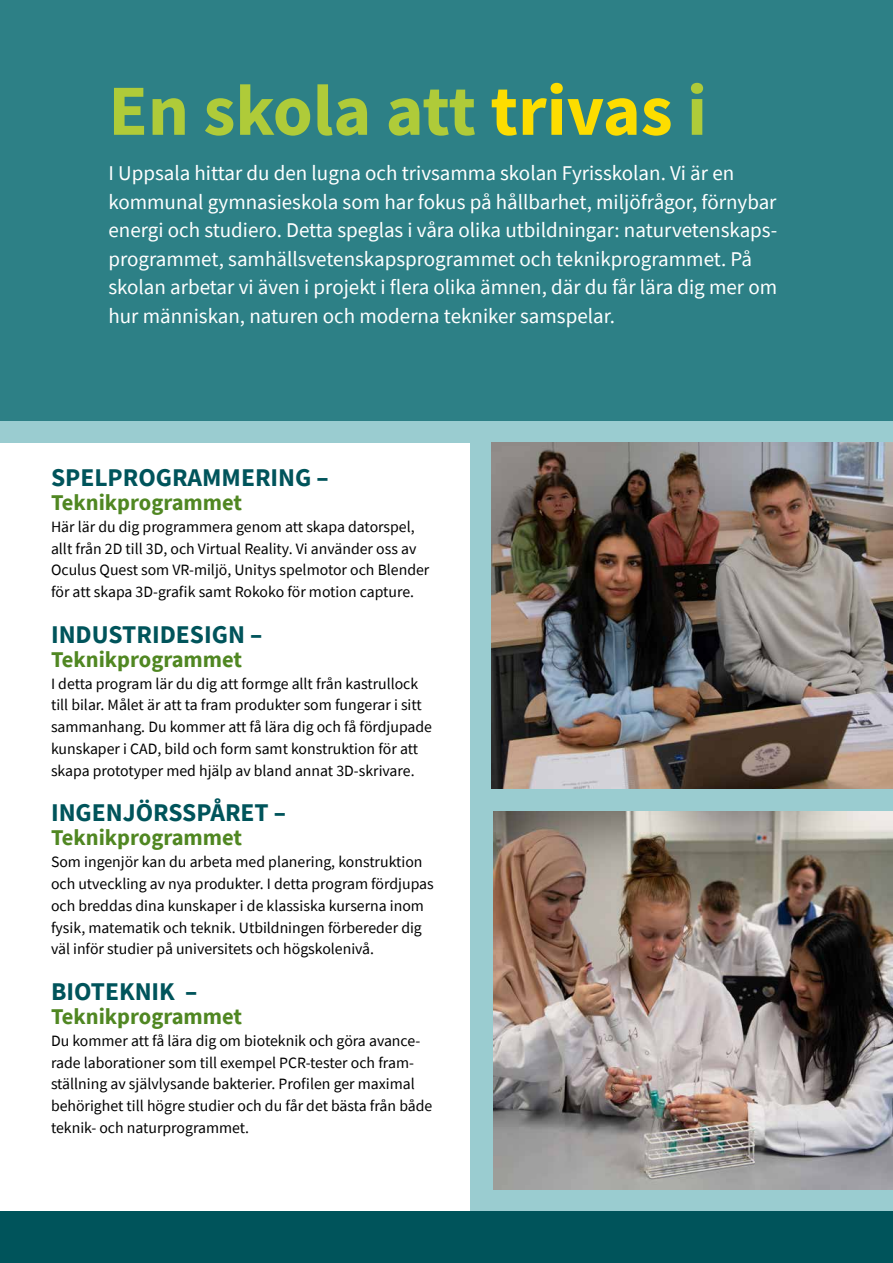
<style>
.page{position:relative;width:893px;height:1263px;background:#fff}
.page>*{position:absolute;margin:0;border:0;box-sizing:border-box;transform-origin:0 0}
.t1{font:700 72px "Source Sans Pro";color:#afcb39}
.t2{font:700 25.5px "Source Sans Pro";color:#00545b}
.t3{font:700 22.5px "Source Sans Pro";color:#508722}
.t4{font:21px/28.5px "Source Sans Pro";color:#fff}
.t5{font:15.75px/21.8px "Source Sans Pro";color:#000}
.s1{color:#fddd00}
</style>
<div class="page">
<div style="left:0;top:0;width:893px;height:442px;background:#9accd0"></div>
<div style="left:470px;top:420px;width:423px;height:802px;background:#9accd0"></div>
<div style="left:0;top:0;width:893px;height:420px;background:#2d8086"></div>
<div style="left:0;top:1212px;width:893px;height:51px;background:#00545b"></div>
<img style="left:493px;top:811px;width:400px;height:378px">
<img style="left:492px;top:442px;width:401px;height:346px">
<h1 class="t1" style="left:108px;top:62px;width:600px">En skola att <span class="s1">trivas</span> i</h1>
<p class="t4" style="left:108px;top:159px;width:670px">I Uppsala hittar du den lugna och trivsamma skolan Fyrisskolan. Vi är en kommunal gymnasieskola som har fokus på hållbarhet, miljöfrågor, förnybar energi och studiero. Detta speglas i våra olika utbildningar: naturvetenskaps&shy;programmet, samhällsvetenskapsprogrammet och teknikprogrammet. På skolan arbetar vi även i projekt i flera olika ämnen, där du får lära dig mer om hur människan, naturen och moderna tekniker samspelar.</p>
<h2 class="t2" style="left:51px;top:460px;width:279px">SPELPROGRAMMERING –</h2>
<h3 class="t3" style="left:51px;top:487px;width:193px">Teknikprogrammet</h3>
<p class="t5" style="left:51px;top:516px;width:380px">Här lär du dig programmera genom att skapa datorspel, allt från 2D till 3D, och Virtual Reality. Vi använder oss av Oculus Quest som VR-miljö, Unitys spelmotor och Blender för att skapa 3D-grafik samt Rokoko för motion capture.</p>
<h2 class="t2" style="left:51px;top:617px;width:213px">INDUSTRIDESIGN –</h2>
<h3 class="t3" style="left:51px;top:644px;width:193px">Teknikprogrammet</h3>
<p class="t5" style="left:51px;top:672px;width:383px">I detta program lär du dig att formge allt från kastrullock till bilar. Målet är att ta fram produkter som fungerar i sitt sammanhang. Du kommer att få lära dig och få fördjupade kunskaper i CAD, bild och form samt konstruktion för att skapa prototyper med hjälp av bland annat 3D-skrivare.</p>
<h2 class="t2" style="left:51px;top:796px;width:237px">INGENJÖRSSPÅRET –</h2>
<h3 class="t3" style="left:51px;top:823px;width:193px">Teknikprogrammet</h3>
<p class="t5" style="left:51px;top:851px;width:384px">Som ingenjör kan du arbeta med planering, konstruktion och utveckling av nya produkter. I detta program fördjupas och breddas dina kunskaper i de klassiska kurserna inom fysik, matematik och teknik. Utbildningen förbereder dig väl inför studier på universitets och högskolenivå.</p>
<h2 class="t2" style="left:51px;top:974px;width:148px">BIOTEKNIK –</h2>
<h3 class="t3" style="left:51px;top:1001px;width:193px">Teknikprogrammet</h3>
<p class="t5" style="left:51px;top:1029px;width:383px">Du kommer att få lära dig om bioteknik och göra avance&shy;rade laborationer som till exempel PCR-tester och fram&shy;ställning av självlysande bakterier. Profilen ger maximal behörighet till högre studier och du får det bästa från både teknik- och naturprogrammet.</p>
</div>
